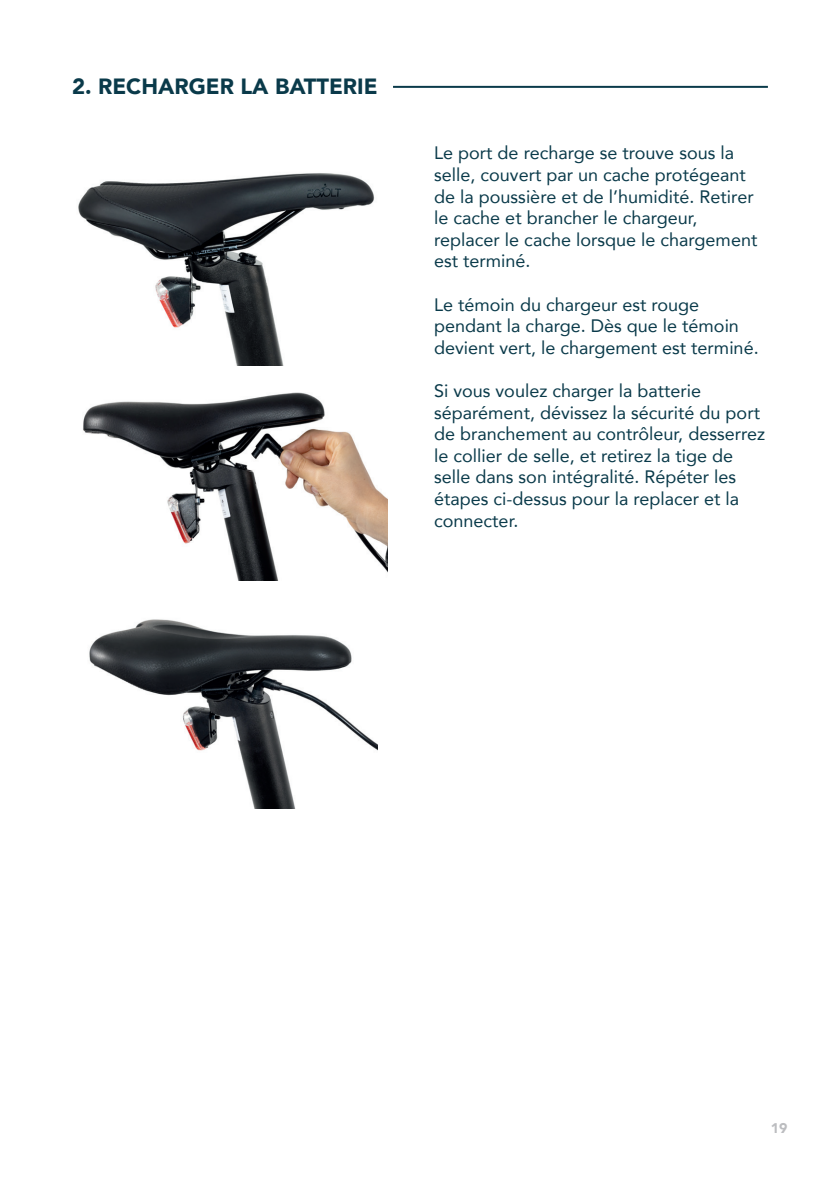
<style>
.page{position:relative;width:840px;height:1191px;background:#fff}
.page>*{position:absolute;margin:0;border:0;box-sizing:border-box;transform-origin:0 0}
.t1{font:900 22px "Avenir";color:#0a3a4a}
.t2{font:18px/21.6px "Avenir";color:#0a3a4a}
.t3{font:900 14px "Avenir";color:#bcbdc0}
</style>
<div class="page">
<img style="left:83px;top:365px;width:304px;height:215px">
<img style="left:89px;top:619px;width:288px;height:189px">
<hr style="left:393px;top:86px;width:374px;height:2px;background:#0a3a4a">
<img style="left:78px;top:173px;width:297px;height:192px">
<p class="t1" style="left:72px;top:67px;width:307px">2. RECHARGER LA BATTERIE</p>
<p class="t2" style="left:434px;top:142px;width:324px">Le port de recharge se trouve sous la selle, couvert par un cache protégeant de la poussière et de l’humidité. Retirer le cache et brancher le chargeur, replacer le cache lorsque le chargement est terminé.</p>
<p class="t2" style="left:434px;top:293px;width:326px">Le témoin du chargeur est rouge pendant la charge. Dès que le témoin devient vert, le chargement est terminé.</p>
<p class="t2" style="left:434px;top:379px;width:332px">Si vous voulez charger la batterie séparément, dévissez la sécurité du port de branchement au contrôleur, desserrez le collier de selle, et retirez la tige de selle dans son intégralité. Répéter les étapes ci-dessus pour la replacer et la connecter.</p>
<p class="t3" style="left:770px;top:1116px;width:18px">19</p>
</div>
